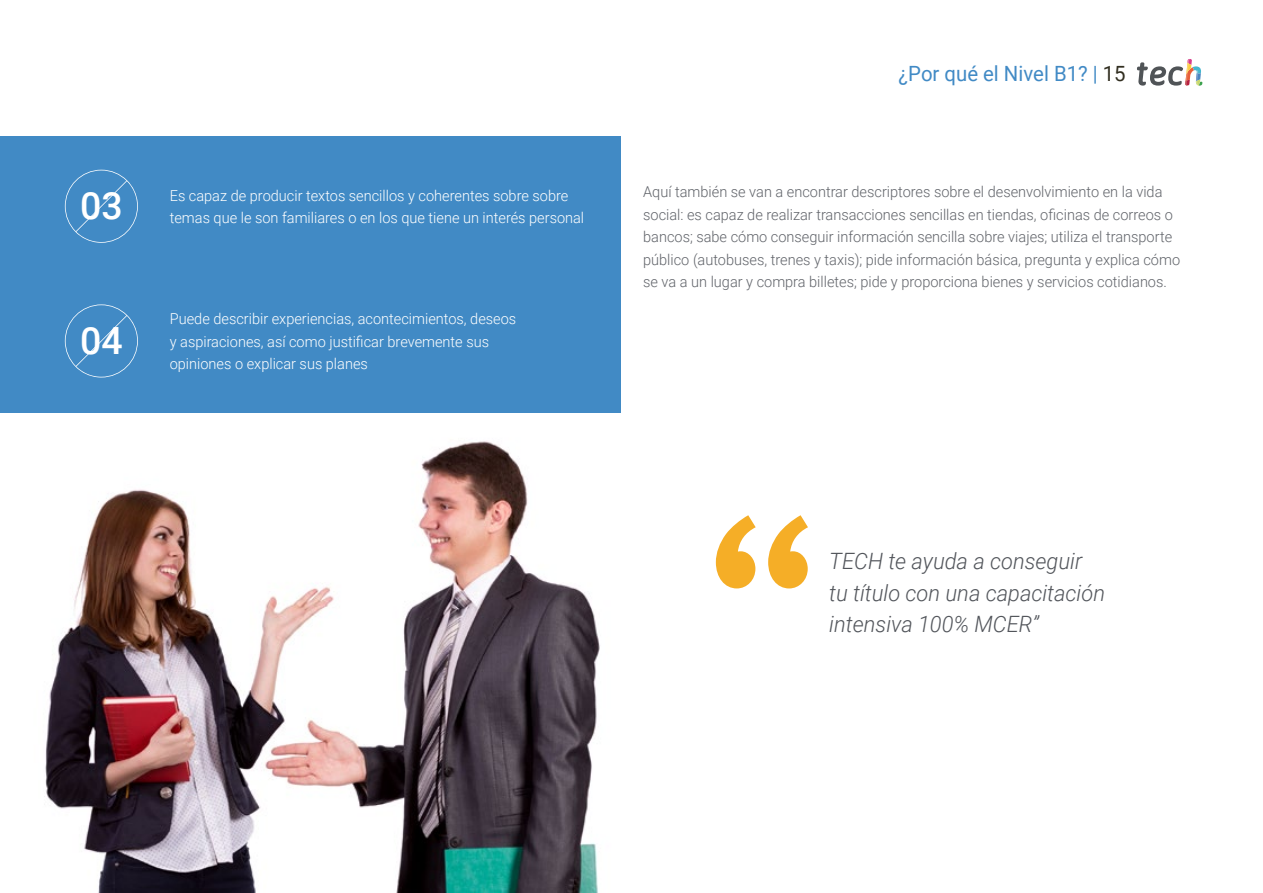
<style>
.page{position:relative;width:1263px;height:893px;background:#fff}
.page>*{position:absolute;margin:0;border:0;box-sizing:border-box;transform-origin:0 0}
.t1{font:500 37.5px "Roboto";color:#fff}
.t2{font:italic 300 22.5px/31.5px "Roboto";color:#52555b}
.t3{font:21px "Roboto";color:#418ac5}
.t4{font:300 15px/22.5px "Roboto";color:#61646a}
.t5{font:300 15px/22.5px "Roboto";color:#fff}
.s1{color:#312e20}
</style>
<div class="page">
<svg style="left:1137px;top:59px;width:65px;height:27px"></svg>
<img style="left:44px;top:441px;width:556px;height:452px">
<div style="left:0;top:136px;width:621px;height:276px;background:#418ac5"></div>
<svg style="left:65px;top:170px;width:73px;height:73px"></svg>
<svg style="left:65px;top:304px;width:73px;height:73px"></svg>
<svg style="left:716px;top:515px;width:92px;height:73px"></svg>
<h1 class="t1" style="left:80px;top:179px;width:44px">03</h1>
<h1 class="t1" style="left:80px;top:314px;width:44px">04</h1>
<p class="t5" style="left:170px;top:183px;width:416px">Es capaz de producir textos sencillos y coherentes sobre sobre temas que le son familiares o en los que tiene un interés personal</p>
<p class="t5" style="left:170px;top:307px;width:348px">Puede describir experiencias, acontecimientos, deseos y aspiraciones, así como justificar brevemente sus opiniones o explicar sus planes</p>
<h3 class="t3" style="left:899px;top:59px;width:229px">¿Por qué el Nivel B1? | <span class="s1">15</span></h3>
<p class="t4" style="left:643px;top:180px;width:538px">Aquí también se van a encontrar descriptores sobre el desenvolvimiento en la vida social: es capaz de realizar transacciones sencillas en tiendas, oficinas de correos o bancos; sabe cómo conseguir información sencilla sobre viajes; utiliza el transporte público (autobuses, trenes y taxis); pide información básica, pregunta y explica cómo se va a un lugar y compra billetes; pide y proporciona bienes y servicios cotidianos.</p>
<h2 class="t2" style="left:829px;top:545px;width:277px">TECH te ayuda a conseguir tu título con una capacitación intensiva 100% MCER”</h2>
</div>
